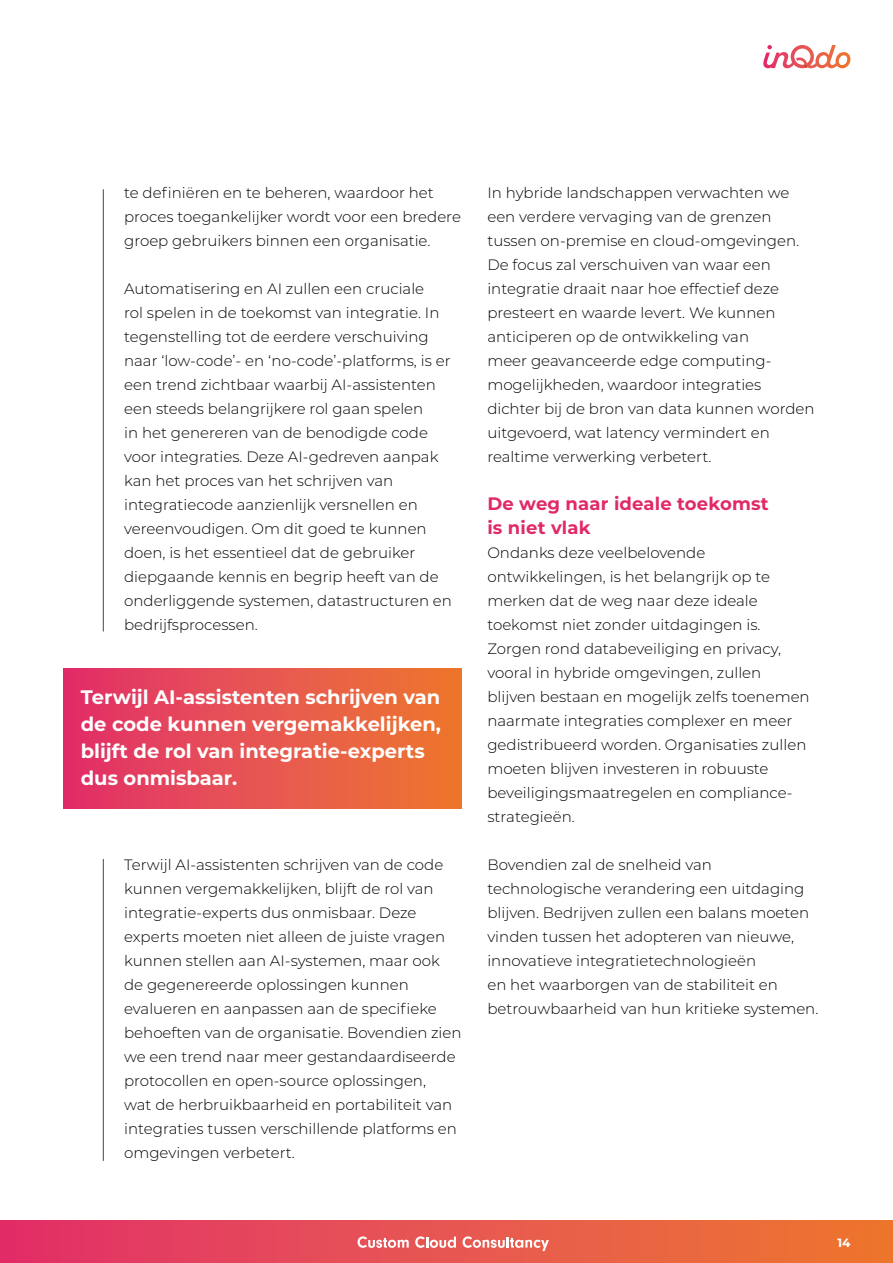
<style>
.page{position:relative;width:893px;height:1263px;background:#fff}
.page>*{position:absolute;margin:0;border:0;box-sizing:border-box;transform-origin:0 0}
.t1{font:700 19.5px/27px "Montserrat";color:#fff}
.t2{font:700 18px/24px "Montserrat";letter-spacing:.01em;color:#e12967}
.t3{font:300 15px/24px "Montserrat";color:#000}
.t4{font:700 12px "Montserrat";color:#fff}
</style>
<div class="page">
<div style="left:0;top:1220px;width:893px;height:43px;background:linear-gradient(to right,#e1316c,#ed7831)"></div>
<svg style="left:763px;top:45px;width:87px;height:23px"></svg>
<svg style="left:357px;top:1236px;width:52px;height:12px"></svg>
<svg style="left:415px;top:1236px;width:41px;height:12px"></svg>
<svg style="left:463px;top:1236px;width:86px;height:15px"></svg>
<hr style="left:103px;top:189px;width:1px;height:442px;background:#334e62">
<hr style="left:103px;top:859px;width:1px;height:302px;background:#334e62">
<div style="left:64px;top:668px;width:398px;height:141px;background:linear-gradient(to right,#e1306d,#ed7930)"></div>
<p class="t3" style="left:124px;top:180px;width:338px">te definiëren en te beheren, waardoor het proces toegankelijker wordt voor een bredere groep gebruikers binnen een organisatie.</p>
<p class="t3" style="left:124px;top:276px;width:329px">Automatisering en AI zullen een cruciale<br>rol spelen in de toekomst van integratie. In tegenstelling tot de eerdere verschuiving naar ‘low-code’- en ‘no-code’-platforms, is er een trend zichtbaar waarbij AI-assistenten een steeds belangrijkere rol gaan spelen<br>in het genereren van de benodigde code voor integraties. Deze AI-gedreven aanpak kan het proces van het schrijven van integratiecode aanzienlijk versnellen en vereenvoudigen. Om dit goed te kunnen doen, is het essentieel dat de gebruiker diepgaande kennis en begrip heeft van de onderliggende systemen, datastructuren en bedrijfsprocessen.</p>
<h1 class="t1" style="left:81px;top:683px;width:362px">Terwijl AI-assistenten schrijven van de code kunnen vergemakkelijken, blijft de rol van integratie-experts dus onmisbaar.</h1>
<p class="t3" style="left:124px;top:852px;width:339px">Terwijl AI-assistenten schrijven van de code kunnen vergemakkelijken, blijft de rol van integratie-experts dus onmisbaar. Deze experts moeten niet alleen de juiste vragen kunnen stellen aan AI-systemen, maar ook de gegenereerde oplossingen kunnen evalueren en aanpassen aan de specifieke behoeften van de organisatie. Bovendien zien we een trend naar meer gestandaardiseerde protocollen en open-source oplossingen,<br>wat de herbruikbaarheid en portabiliteit van integraties tussen verschillende platforms en omgevingen verbetert.</p>
<p class="t3" style="left:487px;top:180px;width:329px">In hybride landschappen verwachten we een verdere vervaging van de grenzen tussen on-premise en cloud-omgevingen.<br>De focus zal verschuiven van waar een integratie draait naar hoe effectief deze presteert en waarde levert. We kunnen anticiperen op de ontwikkeling van<br>meer geavanceerde edge computing&shy;mogelijkheden, waardoor integraties dichter bij de bron van data kunnen worden uitgevoerd, wat latency vermindert en realtime verwerking verbetert.</p>
<p class="t2" style="left:487px;top:491px;width:283px">De weg naar ideale toekomst is niet vlak</p>
<p class="t3" style="left:487px;top:540px;width:324px">Ondanks deze veelbelovende ontwikkelingen, is het belangrijk op te merken dat de weg naar deze ideale toekomst niet zonder uitdagingen is.<br>Zorgen rond databeveiliging en privacy, vooral in hybride omgevingen, zullen blijven bestaan en mogelijk zelfs toenemen naarmate integraties complexer en meer gedistribueerd worden. Organisaties zullen moeten blijven investeren in robuuste beveiligingsmaatregelen en compliance&shy;strategieën.</p>
<p class="t3" style="left:487px;top:852px;width:333px">Bovendien zal de snelheid van technologische verandering een uitdaging blijven. Bedrijven zullen een balans moeten vinden tussen het adopteren van nieuwe, innovatieve integratietechnologieën<br>en het waarborgen van de stabiliteit en betrouwbaarheid van hun kritieke systemen.</p>
<p class="t4" style="left:837px;top:1233px;width:14px">14</p>
</div>
